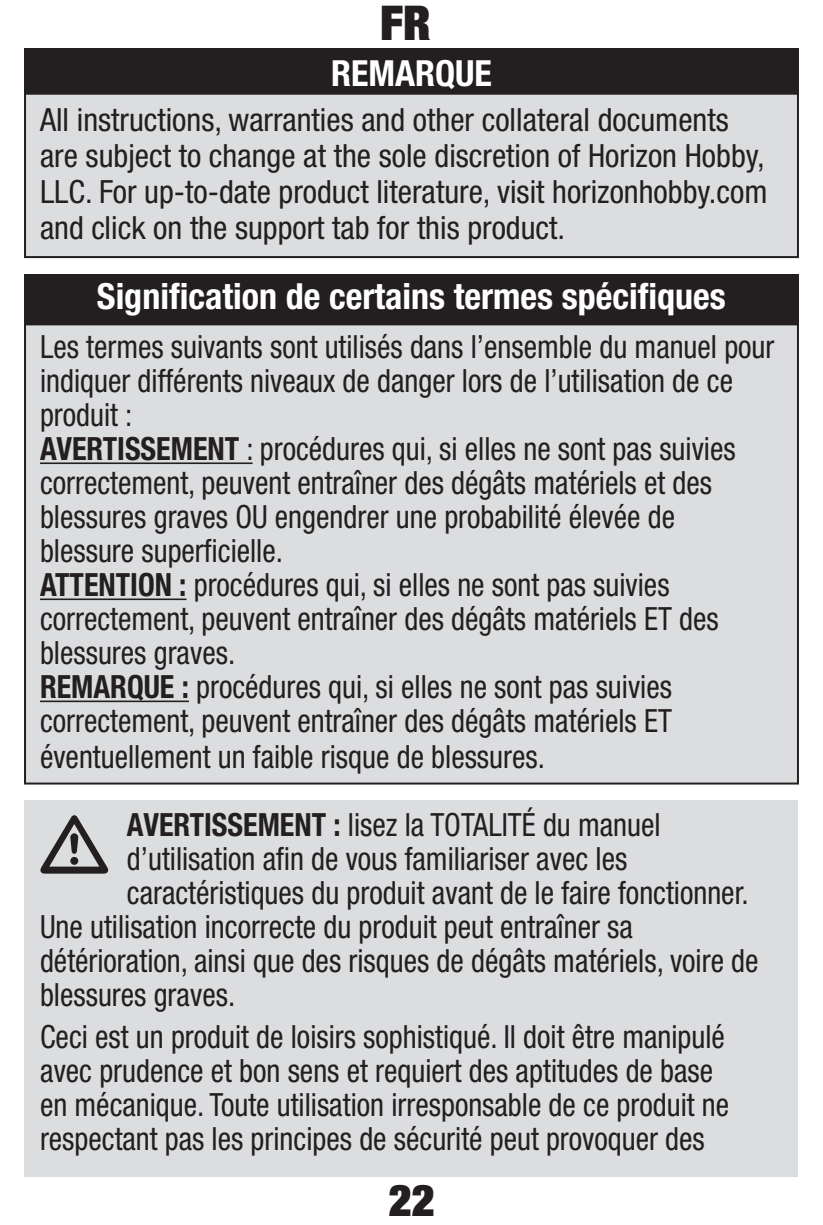
<style>
.page{position:relative;width:823px;height:1225px;background:#fff}
.page>*{position:absolute;margin:0;border:0;box-sizing:border-box;transform-origin:0 0}
.t1{font:900 condensed 48px "Helvetica Neue LT Std";color:#231f20}
.t2{font:900 condensed 44px "Helvetica Neue LT Std";color:#231f20}
.t3{font:700 condensed 36px "Helvetica Neue LT Std";color:#fff}
.t4{font:condensed 32px/34px "Helvetica Neue LT Std";color:#231f20;scale:.94 1}
.t5{font:condensed 32px/36px "Helvetica Neue LT Std";color:#231f20}
.s1{font-weight:700}
</style>
<div class="page">
<div style="left:25px;top:49px;width:772px;height:208px;background:#dcdddf"></div>
<div style="left:24px;top:48px;width:774px;height:210px;border:2px solid #231f20"></div>
<div style="left:25px;top:278px;width:772px;height:505px;background:#dcdddf"></div>
<div style="left:24px;top:800px;width:773px;height:377px;background:#dcdddf"></div>
<div style="left:24px;top:275px;width:774px;height:48px;background:#231f20"></div>
<hr style="left:25px;top:321px;width:772px;height:4px;background:#231f20">
<div style="left:24px;top:274px;width:774px;height:49px;border:1px solid #231f20"></div>
<div style="left:24px;top:49px;width:773px;height:45px;background:#231f20"></div>
<div style="left:24px;top:48px;width:774px;height:47px;border:1px solid #231f20"></div>
<hr style="left:40px;top:462px;width:212px;height:2px;background:#231f20">
<hr style="left:40px;top:598px;width:146px;height:2px;background:#231f20">
<hr style="left:40px;top:700px;width:149px;height:2px;background:#231f20">
<svg style="left:40px;top:815px;width:68px;height:58px"></svg>
<h1 class="t1" style="left:380px;top:-8px;width:52px">FR</h1>
<p class="t3" style="left:331px;top:51px;width:162px">REMARQUE</p>
<p class="t5" style="left:40px;top:101px;width:728px">All instructions, warranties and other collateral documents are subject to change at the sole discretion of Horizon Hobby, LLC. For up-to-date product literature, visit horizonhobby.com and click on the support tab for this product.</p>
<p class="t3" style="left:97px;top:275px;width:630px">Signification de certains termes spécifiques</p>
<p class="t4" style="left:40px;top:329px;width:782px">Les termes suivants sont utilisés dans l’ensemble du manuel pour indiquer différents niveaux de danger lors de l’utilisation de ce produit :<br><span class="s1">AVERTISSEMENT</span> : procédures qui, si elles ne sont pas suivies correctement, peuvent entraîner des dégâts matériels et des blessures graves OU engendrer une probabilité élevée de blessure superficielle.<br><span class="s1">ATTENTION :</span> procédures qui, si elles ne sont pas suivies correctement, peuvent entraîner des dégâts matériels ET des blessures graves.<br><span class="s1">REMARQUE :</span> procédures qui, si elles ne sont pas suivies correctement, peuvent entraîner des dégâts matériels ET éventuellement un faible risque de blessures.</p>
<p class="t4" style="left:127px;top:807px;width:569px"><span class="s1">AVERTISSEMENT :</span> lisez la TOTALITÉ du manuel</p>
<p class="t4" style="left:127px;top:841px;width:533px">d’utilisation afin de vous familiariser avec les</p>
<p class="t4" style="left:127px;top:875px;width:662px">caractéristiques du produit avant de le faire fonctionner.</p>
<p class="t4" style="left:40px;top:909px;width:631px">Une utilisation incorrecte du produit peut entraîner sa</p>
<p class="t4" style="left:40px;top:943px;width:765px">détérioration, ainsi que des risques de dégâts matériels, voire de</p>
<p class="t4" style="left:40px;top:977px;width:209px">blessures graves.</p>
<p class="t4" style="left:40px;top:1019px;width:734px">Ceci est un produit de loisirs sophistiqué. Il doit être manipulé avec prudence et bon sens et requiert des aptitudes de base en mécanique. Toute utilisation irresponsable de ce produit ne respectant pas les principes de sécurité peut provoquer des</p>
<h2 class="t2" style="left:388px;top:1172px;width:47px">22</h2>
</div>
